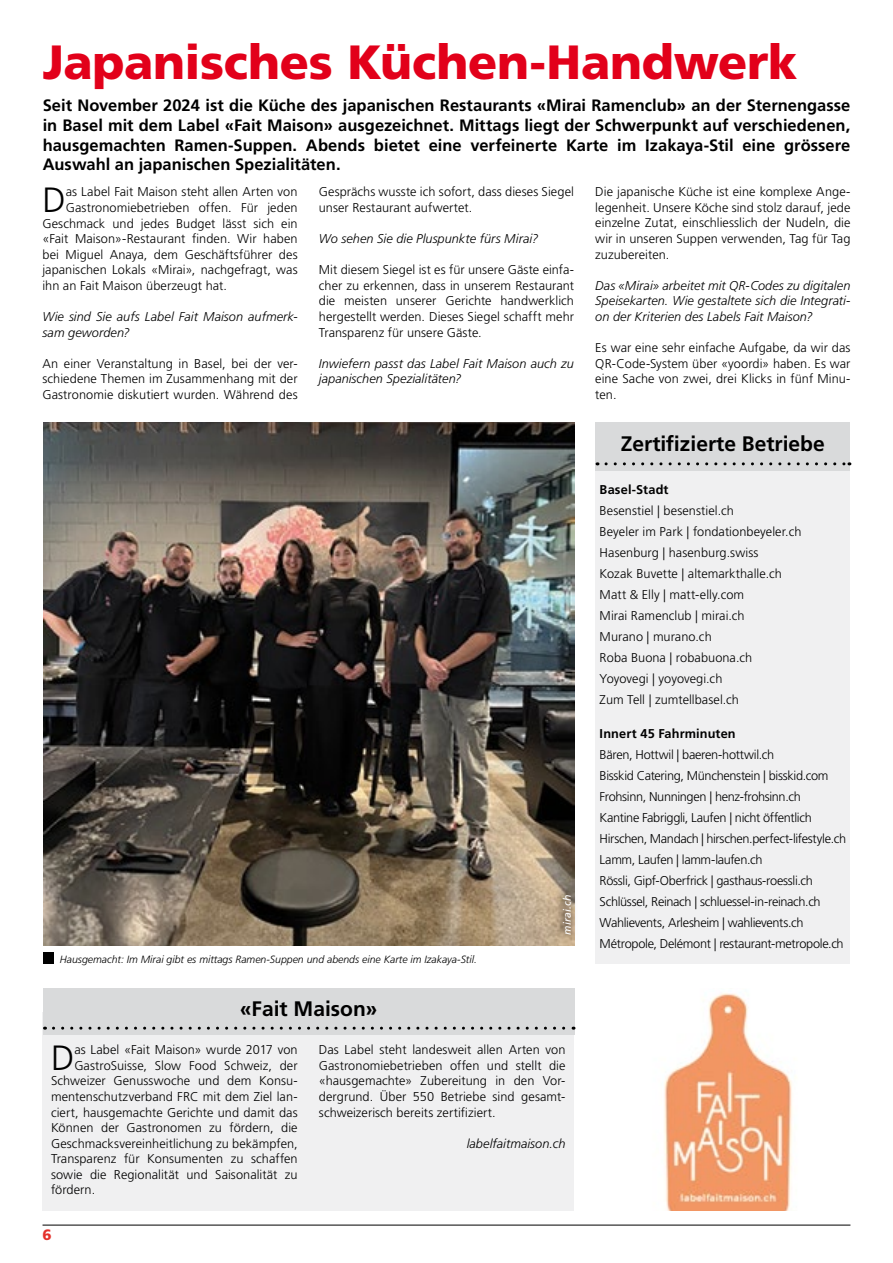
<style>
.page{position:relative;width:893px;height:1263px;background:#fff}
.page>*{position:absolute;margin:0;border:0;box-sizing:border-box;transform-origin:0 0}
.t1{font:900 48px "Frutiger LT Pro";letter-spacing:-.005em;color:#e2001a}
.t2{font:300 35.1px "Frutiger LT Pro";color:#000}
.t3{font:700 21px "Frutiger LT Pro";color:#000}
.t4{font:700 16.5px/19.8px "Frutiger LT Pro";color:#000;text-align:justify}
.t5{font:900 15px "Frutiger LT Pro";color:#e4312b}
.t6{font:300 12.75px/15.6px "Frutiger LT Pro";color:#000;text-align:justify}
.t7{font:300 12.75px/21px "Frutiger LT Pro";letter-spacing:-.025em;color:#000}
.t8{font:italic 300 12.75px/15.6px "Frutiger LT Pro";letter-spacing:.005em;color:#000}
.t9{font:700 12.75px "Frutiger LT Pro";letter-spacing:.01em;color:#000}
.t10{font:italic 300 10.5px "Frutiger LT Pro";color:#000}
.t11{font:italic 10.5px "Frutiger LT Pro";color:#fff}
</style>
<div class="page">
<hr style="left:43px;top:1225px;width:807px;height:1px;background:#000">
<div style="left:43px;top:1012px;width:531px;height:198px;background:#f0f0f1"></div>
<div style="left:43px;top:988px;width:532px;height:47px;background:#d9dadb"></div>
<svg style="left:53px;top:1027px;width:521px;height:3px"></svg>
<div style="left:43px;top:952px;width:11px;height:12px;background:#000"></div>
<img style="left:43px;top:423px;width:531px;height:523px">
<svg style="left:553px;top:886px;width:22px;height:54px"></svg>
<div style="left:595px;top:447px;width:255px;height:517px;background:#f0f0f1"></div>
<div style="left:595px;top:423px;width:255px;height:48px;background:#d9dadb"></div>
<svg style="left:606px;top:462px;width:244px;height:3px"></svg>
<img style="left:664px;top:993px;width:128px;height:217px">
<h1 class="t1" style="left:43px;top:33px;width:756px">Japanisches Küchen-Handwerk</h1>
<p class="t4" style="left:43px;top:95px;width:809px">Seit November 2024 ist die Küche des japanischen Restaurants «Mirai Ramenclub» an der Sternengasse in Basel mit dem Label «Fait Maison» ausgezeichnet. Mittags liegt der Schwerpunkt auf verschiedenen, hausgemachten Ramen-Suppen. Abends bietet eine verfeinerte Karte im Izakaya-Stil eine grössere Auswahl an japanischen Spezialitäten.</p>
<h2 class="t2" style="left:42px;top:179px;width:25px">D</h2>
<p class="t6" style="left:66px;top:184px;width:233px">as Label Fait Maison steht allen Arten von</p>
<p class="t6" style="left:66px;top:200px;width:233px">Gastronomiebetrieben offen. Für jeden</p>
<p class="t6" style="left:42px;top:215px;width:257px">Geschmack und jedes Budget lässt sich ein</p>
<p class="t6" style="left:42px;top:231px;width:257px">«Fait Maison»-Restaurant finden. Wir haben</p>
<p class="t6" style="left:42px;top:247px;width:257px">bei Miguel Anaya, dem Geschäftsführer des</p>
<p class="t6" style="left:42px;top:262px;width:257px">japanischen Lokals «Mirai», nachgefragt, was</p>
<p class="t6" style="left:42px;top:278px;width:186px">ihn an Fait Maison überzeugt hat.</p>
<p class="t8" style="left:42px;top:309px;width:257px">Wie sind Sie aufs Label Fait Maison aufmerk&shy;sam geworden?</p>
<p class="t6" style="left:42px;top:355px;width:257px">An einer Veranstaltung in Basel, bei der ver&shy;schiedene Themen im Zusammenhang mit der Gastronomie diskutiert wurden. Während des</p>
<p class="t6" style="left:319px;top:184px;width:257px">Gesprächs wusste ich sofort, dass dieses Siegel unser Restaurant aufwertet.</p>
<p class="t8" style="left:319px;top:231px;width:221px">Wo sehen Sie die Pluspunkte fürs Mirai?</p>
<p class="t6" style="left:319px;top:262px;width:257px">Mit diesem Siegel ist es für unsere Gäste einfa&shy;cher zu erkennen, dass in unserem Restaurant die meisten unserer Gerichte handwerklich hergestellt werden. Dieses Siegel schafft mehr Transparenz für unsere Gäste.</p>
<p class="t8" style="left:319px;top:355px;width:257px">Inwiefern passt das Label Fait Maison auch zu japanischen Spezialitäten?</p>
<p class="t11" style="left:561px;top:935px;width:41px;rotate:-90deg">mirai.ch</p>
<p class="t10" style="left:60px;top:954px;width:419px">Hausgemacht: Im Mirai gibt es mittags Ramen-Suppen und abends eine Karte im Izakaya-Stil.</p>
<h3 class="t3" style="left:240px;top:996px;width:139px">«Fait Maison»</h3>
<h2 class="t2" style="left:51px;top:1037px;width:25px">D</h2>
<p class="t6" style="left:74px;top:1042px;width:225px">as Label «Fait Maison» wurde 2017 von</p>
<p class="t6" style="left:74px;top:1058px;width:225px">GastroSuisse, Slow Food Schweiz, der</p>
<p class="t6" style="left:51px;top:1073px;width:248px">Schweizer Genusswoche und dem Konsu-</p>
<p class="t6" style="left:51px;top:1089px;width:248px">mentenschutzverband FRC mit dem Ziel lan-</p>
<p class="t6" style="left:51px;top:1104px;width:248px">ciert, hausgemachte Gerichte und damit das</p>
<p class="t6" style="left:51px;top:1120px;width:248px">Können der Gastronomen zu fördern, die</p>
<p class="t6" style="left:51px;top:1135px;width:248px">Geschmacksvereinheitlichung zu bekämpfen,</p>
<p class="t6" style="left:51px;top:1151px;width:248px">Transparenz für Konsumenten zu schaffen</p>
<p class="t6" style="left:51px;top:1167px;width:248px">sowie die Regionalität und Saisonalität zu</p>
<p class="t6" style="left:51px;top:1182px;width:46px">fördern.</p>
<p class="t5" style="left:43px;top:1226px;width:11px">6</p>
<p class="t6" style="left:319px;top:1042px;width:248px">Das Label steht landesweit allen Arten von Gastronomiebetrieben offen und stellt die «hausgemachte» Zubereitung in den Vor&shy;dergrund. Über 550 Betriebe sind gesamt&shy;schweizerisch bereits zertifiziert.</p>
<p class="t8" style="left:467px;top:1135px;width:100px">labelfaitmaison.ch</p>
<p class="t6" style="left:595px;top:184px;width:257px">Die japanische Küche ist eine komplexe Ange&shy;legenheit. Unsere Köche sind stolz darauf, jede einzelne Zutat, einschliesslich der Nudeln, die wir in unseren Suppen verwenden, Tag für Tag zuzubereiten.</p>
<p class="t8" style="left:595px;top:278px;width:257px;text-align:justify">Das «Mirai» arbeitet mit QR-Codes zu digitalen Speisekarten. Wie gestaltete sich die Integrati&shy;on der Kriterien des Labels Fait Maison?</p>
<p class="t6" style="left:595px;top:340px;width:257px">Es war eine sehr einfache Aufgabe, da wir das QR-Code-System über «yoordi» haben. Es war eine Sache von zwei, drei Klicks in fünf Minu&shy;ten.</p>
<h3 class="t3" style="left:621px;top:431px;width:205px">Zertifizierte Betriebe</h3>
<p class="t9" style="left:600px;top:482px;width:70px">Basel-Stadt</p>
<p class="t6" style="left:600px;top:500px;width:203px;line-height:21px;text-align:left">Besenstiel | besenstiel.ch<br>Beyeler im Park | fondationbeyeler.ch<br>Hasenburg | hasenburg.swiss<br>Kozak Buvette | altemarkthalle.ch<br>Matt &amp; Elly | matt-elly.com<br>Mirai Ramenclub | mirai.ch<br>Murano | murano.ch<br>Roba Buona | robabuona.ch<br>Yoyovegi | yoyovegi.ch<br>Zum Tell | zumtellbasel.ch</p>
<p class="t9" style="left:600px;top:726px;width:138px">Innert 45 Fahrminuten</p>
<p class="t7" style="left:600px;top:744px;width:248px">Bären, Hottwil | baeren-hottwil.ch<br>Bisskid Catering, Münchenstein | bisskid.com Frohsinn, Nunningen | henz-frohsinn.ch<br>Kantine Fabriggli, Laufen | nicht öffentlich Hirschen, Mandach | hirschen.perfect-lifestyle.ch Lamm, Laufen | lamm-laufen.ch<br>Rössli, Gipf-Oberfrick | gasthaus-roessli.ch Schlüssel, Reinach | schluessel-in-reinach.ch Wahlievents, Arlesheim | wahlievents.ch Métropole, Delémont | restaurant-metropole.ch</p>
</div>
